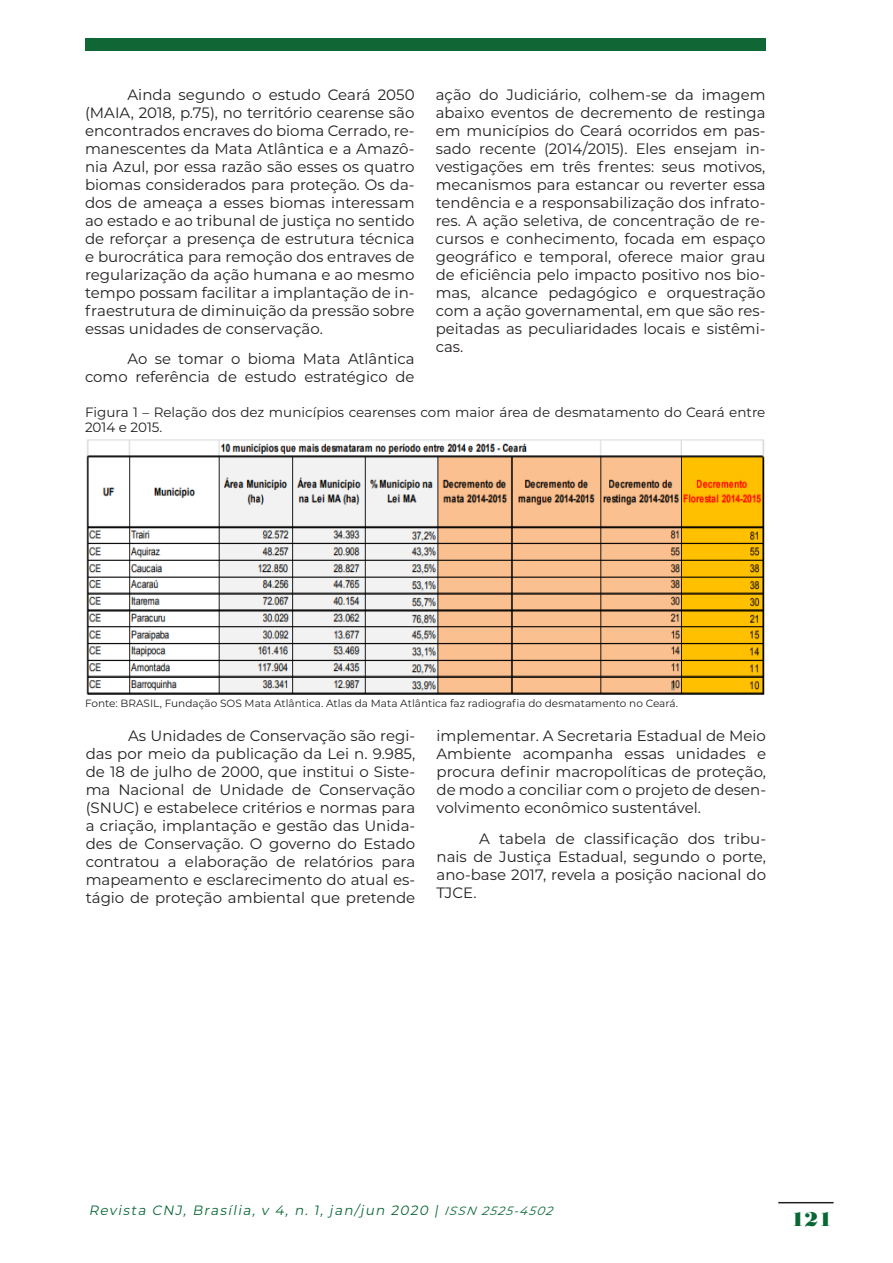
<style>
.page{position:relative;width:893px;height:1263px;background:#fff}
.page>*{position:absolute;margin:0;border:0;box-sizing:border-box;transform-origin:0 0}
.t1{font:21px "Bodoni MT Black";color:#096735}
.Texto_-_Artigos{font:15px/18px "Montserrat";color:#231f20;text-align:justify}
.Nome_-_Figura_e_Tabe{font:13.5px/15px "Montserrat";color:#231f20}
.t2{font:italic 13.5px "Montserrat";color:#096735}
.Notas_de_Rodapé_-_Ar{font:10.5px "Montserrat";color:#231f20}
.s1{font-size:12px}
</style>
<div class="page">
<div style="left:85px;top:38px;width:680px;height:13px;background:#106735"></div>
<img style="left:86px;top:439px;width:679px;height:256px">
<hr style="left:778px;top:1202px;width:56px;height:1px;background:#231f20">
<p class="Texto_-_Artigos" style="left:85px;top:85px;width:331px;text-indent:43px">Ainda segundo o estudo Ceará 2050 (MAIA, 2018, p.75), no território cearense são encontrados encraves do bioma Cerrado, re&shy;manescentes da Mata Atlântica e a Amazô&shy;nia Azul, por essa razão são esses os quatro biomas considerados para proteção. Os da&shy;dos de ameaça a esses biomas interessam ao estado e ao tribunal de justiça no sentido de reforçar a presença de estrutura técnica e burocrática para remoção dos entraves de regularização da ação humana e ao mesmo tempo possam facilitar a implantação de in&shy;fraestrutura de diminuição da pressão sobre essas unidades de conservação.</p>
<p class="Texto_-_Artigos" style="left:85px;top:349px;width:331px;text-align:right">Ao se tomar o bioma Mata Atlântica como referência de estudo estratégico de</p>
<p class="Texto_-_Artigos" style="left:436px;top:85px;width:331px">ação do Judiciário, colhem-se da imagem abaixo eventos de decremento de restinga em municípios do Ceará ocorridos em pas&shy;sado recente (2014/2015). Eles ensejam in&shy;vestigações em três frentes: seus motivos, mecanismos para estancar ou reverter essa tendência e a responsabilização dos infrato&shy;res. A ação seletiva, de concentração de re&shy;cursos e conhecimento, focada em espaço geográfico e temporal, oferece maior grau de eficiência pelo impacto positivo nos bio&shy;mas, alcance pedagógico e orquestração com a ação governamental, em que são res&shy;peitadas as peculiaridades locais e sistêmi&shy;cas.</p>
<p class="Nome_-_Figura_e_Tabe" style="left:85px;top:404px;width:682px">Figura 1 – Relação dos dez municípios cearenses com maior área de desmatamento do Ceará entre<br>2014 e 2015.</p>
<p class="Notas_de_Rodapé_-_Ar" style="left:85px;top:696px;width:594px">Fonte: BRASIL, Fundação SOS Mata Atlântica. Atlas da Mata Atlântica faz radiografia do desmatamento no Ceará.</p>
<p class="Texto_-_Artigos" style="left:86px;top:726px;width:331px;text-indent:43px">As Unidades de Conservação são regi&shy;das por meio da publicação da Lei n. 9.985, de 18 de julho de 2000, que institui o Siste&shy;ma Nacional de Unidade de Conservação (SNUC) e estabelece critérios e normas para a criação, implantação e gestão das Unida&shy;des de Conservação. O governo do Estado contratou a elaboração de relatórios para mapeamento e esclarecimento do atual es&shy;tágio de proteção ambiental que pretende</p>
<p class="Texto_-_Artigos" style="left:436px;top:726px;width:331px">implementar. A Secretaria Estadual de Meio Ambiente acompanha essas unidades e procura definir macropolíticas de proteção, de modo a conciliar com o projeto de desen&shy;volvimento econômico sustentável.</p>
<p class="Texto_-_Artigos" style="left:436px;top:829px;width:331px;text-indent:43px">A tabela de classificação dos tribu&shy;nais de Justiça Estadual, segundo o porte, ano-base 2017, revela a posição nacional do TJCE.</p>
<p class="t2" style="left:89px;top:1201px;width:468px">Revista CNJ, Brasília, v 4, n. 1, j an/j un 2020 | <span class="s1">ISSN 2525-4502</span></p>
<h1 class="t1" style="left:791px;top:1207px;width:43px">121</h1>
</div>
